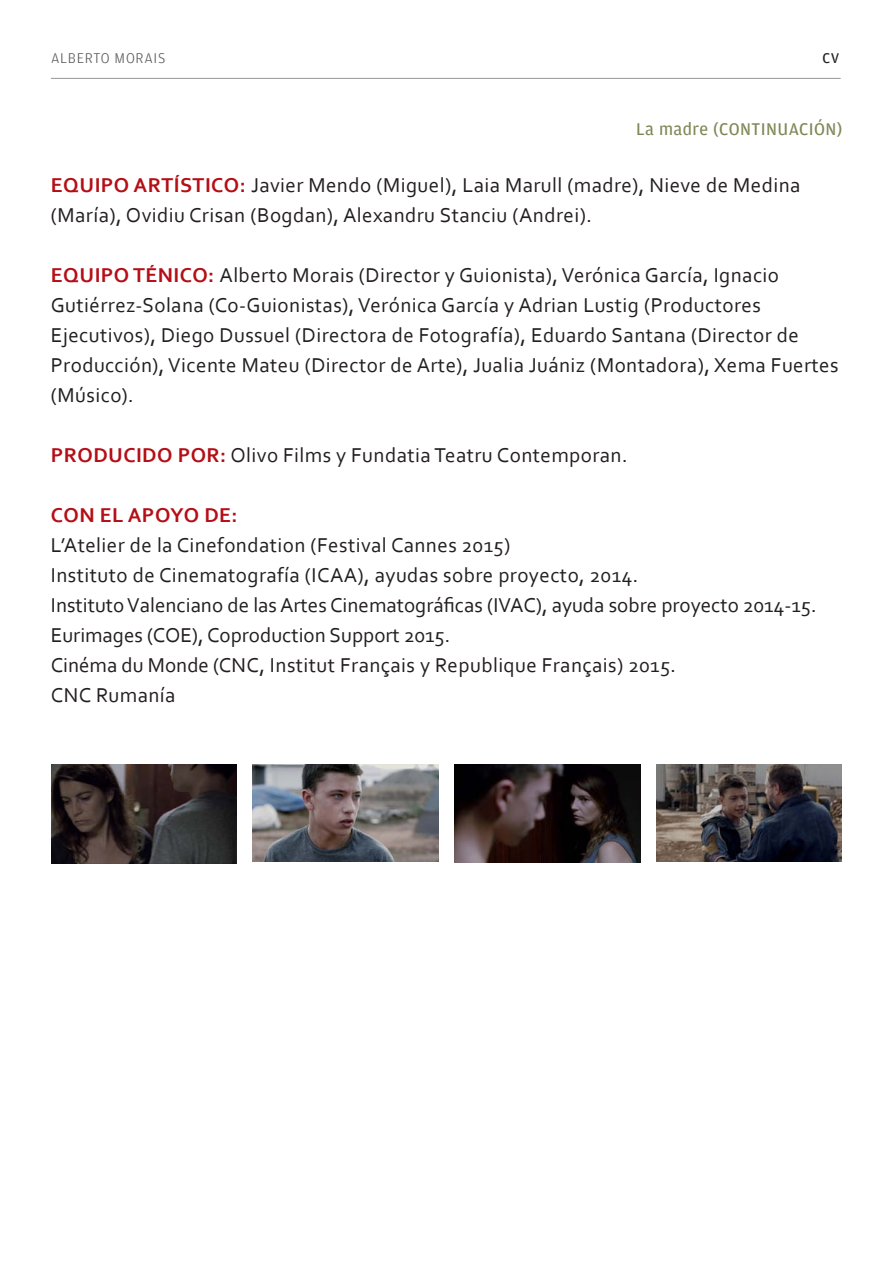
<style>
.page{position:relative;width:893px;height:1263px;background:#fff}
.page>*{position:absolute;margin:0;border:0;box-sizing:border-box;transform-origin:0 0}
.t1{font:21px/30px "Corbel";letter-spacing:.02em;color:#231f20}
.t2{font:700 21px "Corbel";letter-spacing:.02em;color:#b50e16}
.t3{font:18px "Amplitude";letter-spacing:.025em;color:#808756}
.t4{font:300 15px "Amplitude";letter-spacing:.05em;color:#57585a}
.t5{font:15px "Amplitude";color:#231f20}
.s1{font-weight:700;color:#b50e16}
</style>
<div class="page">
<hr style="left:51px;top:78px;width:790px;height:1px;background:#969696">
<img style="left:253px;top:765px;width:185px;height:97px">
<img style="left:455px;top:764px;width:185px;height:98px">
<img style="left:51px;top:765px;width:185px;height:98px">
<img style="left:657px;top:764px;width:185px;height:98px">
<p class="t4" style="left:51px;top:49px;width:116px">ALBERTO MORAIS</p>
<p class="t5" style="left:823px;top:49px;width:18px">CV</p>
<p class="t3" style="left:636px;top:117px;width:208px">La madre (CONTINUACIÓN)</p>
<p class="t1" style="left:51px;top:170px;width:751px"><span class="s1">EQUIPO ARTÍSTICO:</span> Javier Mendo (Miguel), Laia Marull (madre), Nieve de Medina (María), Ovidiu Crisan (Bogdan), Alexandru Stanciu (Andrei).</p>
<p class="t1" style="left:51px;top:260px;width:789px"><span class="s1">EQUIPO TÉNICO:</span> Alberto Morais (Director y Guionista), Verónica García, Ignacio Gutiérrez-Solana (Co-Guionistas), Verónica García y Adrian Lustig (Productores Ejecutivos), Diego Dussuel (Directora de Fotografía), Eduardo Santana (Director de Producción), Vicente Mateu (Director de Arte), Jualia Juániz (Montadora), Xema Fuertes (Músico).</p>
<p class="t1" style="left:51px;top:440px;width:578px"><span class="s1">PRODUCIDO POR:</span> Olivo Films y Fundatia Teatru Contemporan.</p>
<p class="t2" style="left:51px;top:502px;width:188px">CON EL APOYO DE:</p>
<p class="t1" style="left:51px;top:530px;width:767px">L’Atelier de la Cinefondation (Festival Cannes 2015)<br>Instituto de Cinematografía (ICAA), ayudas sobre proyecto, 2014.<br>Instituto Valenciano de las Artes Cinematográficas (IVAC), ayuda sobre proyecto 2014-15.<br>Eurimages (COE), Coproduction Support 2015.<br>Cinéma du Monde (CNC, Institut Français y Republique Français) 2015.<br>CNC Rumanía</p>
</div>
